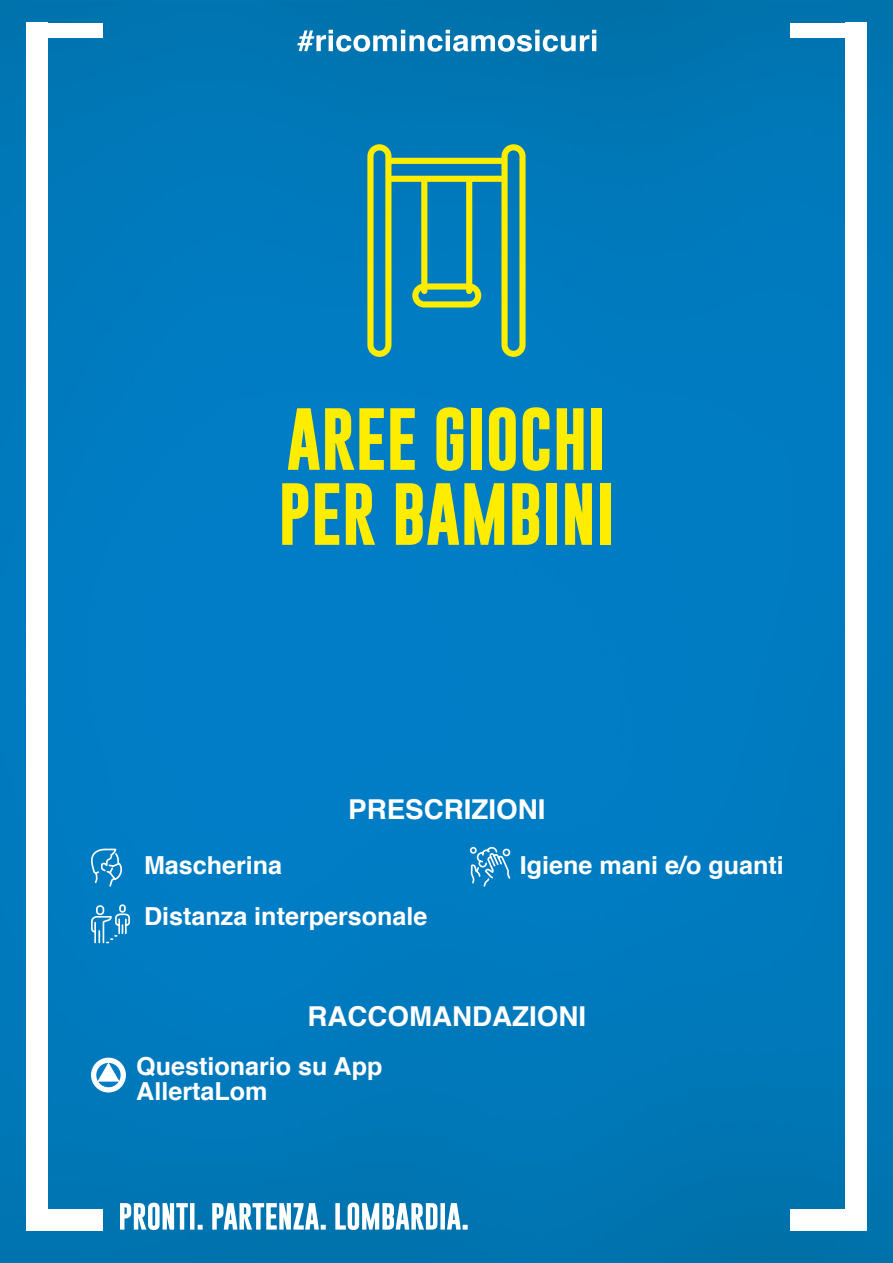
<style>
.page{position:relative;width:893px;height:1263px;background:#fff}
.page>*{position:absolute;margin:0;border:0;box-sizing:border-box;transform-origin:0 0}
.t1{font:700 63px "Gobold";color:#ffed00}
.t2{font:700 27.45px "Helvetica";color:#fff}
.t3{font:700 24.9px/25.7px "Helvetica";color:#fff}
</style>
<div class="page">
<img style="left:0;top:0;width:893px;height:1263px">
<svg style="left:90px;top:848px;width:33px;height:40px"></svg>
<div style="left:96px;top:905px;width:8px;height:10px;border:2px solid #fff;border-radius:3px"></div>
<div style="left:119px;top:904px;width:7px;height:9px;border:2px solid #fff;border-radius:3px"></div>
<svg style="left:90px;top:913px;width:41px;height:31px"></svg>
<svg style="left:469px;top:846px;width:43px;height:42px;background:#3697cf"></svg>
<div style="left:92px;top:1058px;width:33px;height:34px;background:#fff;border-radius:50%"></div>
<div style="left:91px;top:1058px;width:35px;height:34px;border:1px solid #fff;border-radius:50%"></div>
<svg style="left:96px;top:1062px;width:25px;height:26px"></svg>
<div style="left:95px;top:1061px;width:27px;height:27px;border:1px solid #fff;border-radius:50%"></div>
<svg style="left:97px;top:1063px;width:23px;height:18px"></svg>
<svg style="left:120px;top:1203px;width:348px;height:27px"></svg>
<div style="left:26px;top:23px;width:21px;height:1196px;background:#fff"></div>
<div style="left:26px;top:1209px;width:76px;height:21px;background:#fff"></div>
<div style="left:26px;top:23px;width:76px;height:14px;background:#fff"></div>
<div style="left:846px;top:23px;width:21px;height:1196px;background:#fff"></div>
<div style="left:791px;top:1209px;width:76px;height:21px;background:#fff"></div>
<div style="left:791px;top:23px;width:76px;height:14px;background:#fff"></div>
<svg style="left:297px;top:30px;width:299px;height:22px"></svg>
<svg style="left:367px;top:144px;width:159px;height:213px;background:#42988d"></svg>
<p class="t1" style="left:287px;top:398px;width:321px">AREE GIOCHI</p>
<p class="t1" style="left:278px;top:473px;width:338px">PER BAMBINI</p>
<p class="t2" style="left:348px;top:787px;width:199px">PRESCRIZIONI</p>
<p class="t3" style="left:144px;top:853px;width:140px">Mascherina</p>
<p class="t3" style="left:144px;top:904px;width:285px">Distanza interpersonale</p>
<p class="t3" style="left:520px;top:853px;width:265px">Igiene mani e/o guanti</p>
<p class="t2" style="left:307px;top:994px;width:280px">RACCOMANDAZIONI</p>
<p class="t3" style="left:136px;top:1053px;width:248px">Questionario su App<br>AllertaLom</p>
</div>
